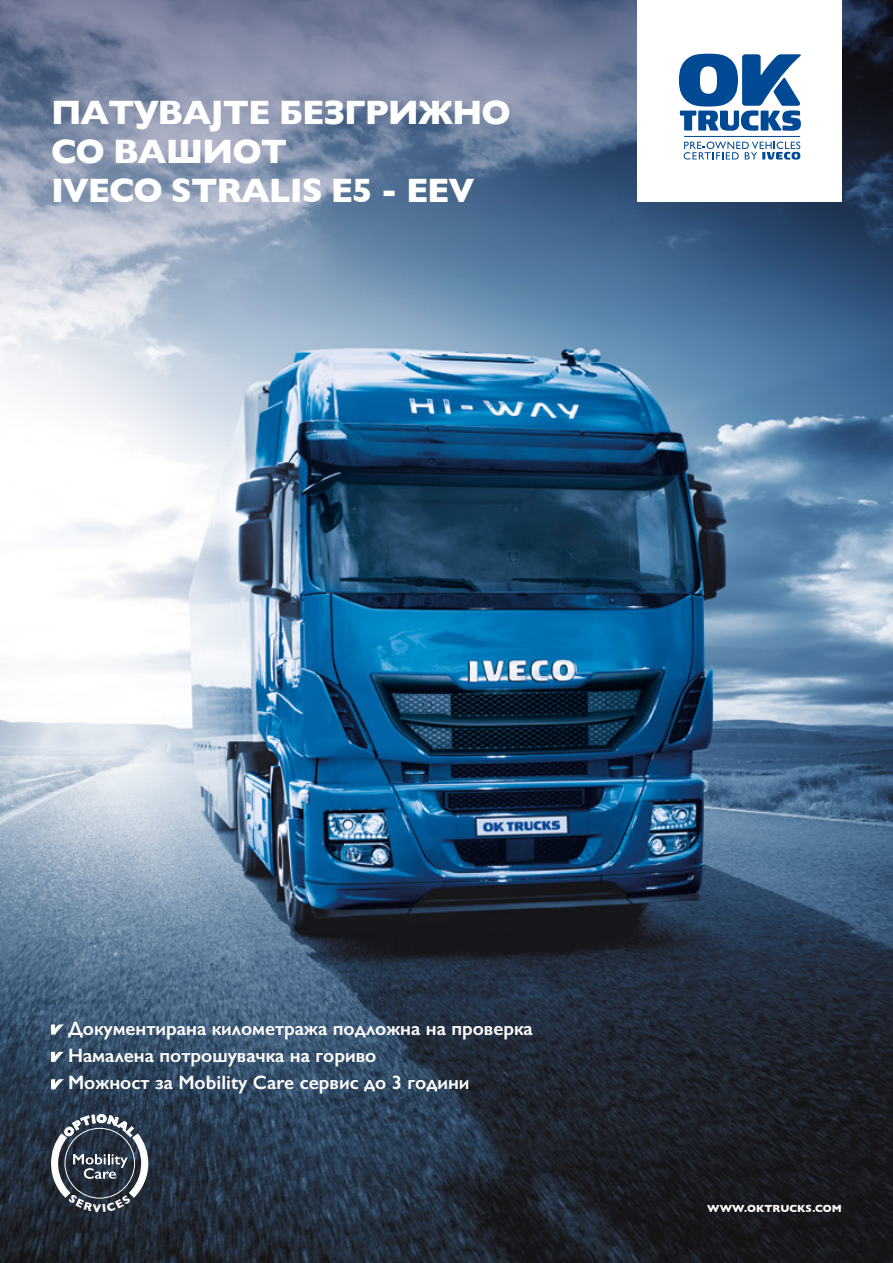
<style>
.page{position:relative;width:893px;height:1263px;background:#fff}
.page>*{position:absolute;margin:0;border:0;box-sizing:border-box;transform-origin:0 0}
.t1{font:700 34.5px/39px "Gill Sans";letter-spacing:-.03em;color:#fff}
.t2{font:600 19.5px/27.5px "Gill Sans";color:#fff}
.t3{font:700 10.5px "Gill Sans";color:#fff}
</style>
<div class="page">
<img style="left:0;top:351px;width:893px;height:912px">
<svg style="left:0;top:0;width:893px;height:351px;background:#7286a3"></svg>
<div style="left:638px;top:0;width:204px;height:202px;background:#fff"></div>
<svg style="left:679px;top:54px;width:122px;height:77px"></svg>
<svg style="left:684px;top:142px;width:116px;height:18px"></svg>
<hr style="left:684px;top:136px;width:116px;height:1px;background:#004994">
<svg style="left:51px;top:1024px;width:13px;height:11px"></svg>
<svg style="left:51px;top:1052px;width:13px;height:10px"></svg>
<svg style="left:51px;top:1079px;width:13px;height:10px"></svg>
<svg style="left:47px;top:1114px;width:105px;height:98px;background:#4c5561"></svg>
<h1 class="t1" style="left:51px;top:92px;width:461px">ПАТУВАЈТЕ БЕЗГРИЖНО<br>СО ВАШИОТ<br>IVECO STRALIS E5 - EEV</h1>
<p class="t2" style="left:68px;top:1014px;width:466px">Документирана километража подложна на проверка<br>Намалена потрошувачка на гориво<br>Можност за Mobility Care сервис до 3 години</p>
<p class="t3" style="left:707px;top:1200px;width:136px">WWW.OKTRUCKS.COM</p>
</div>
